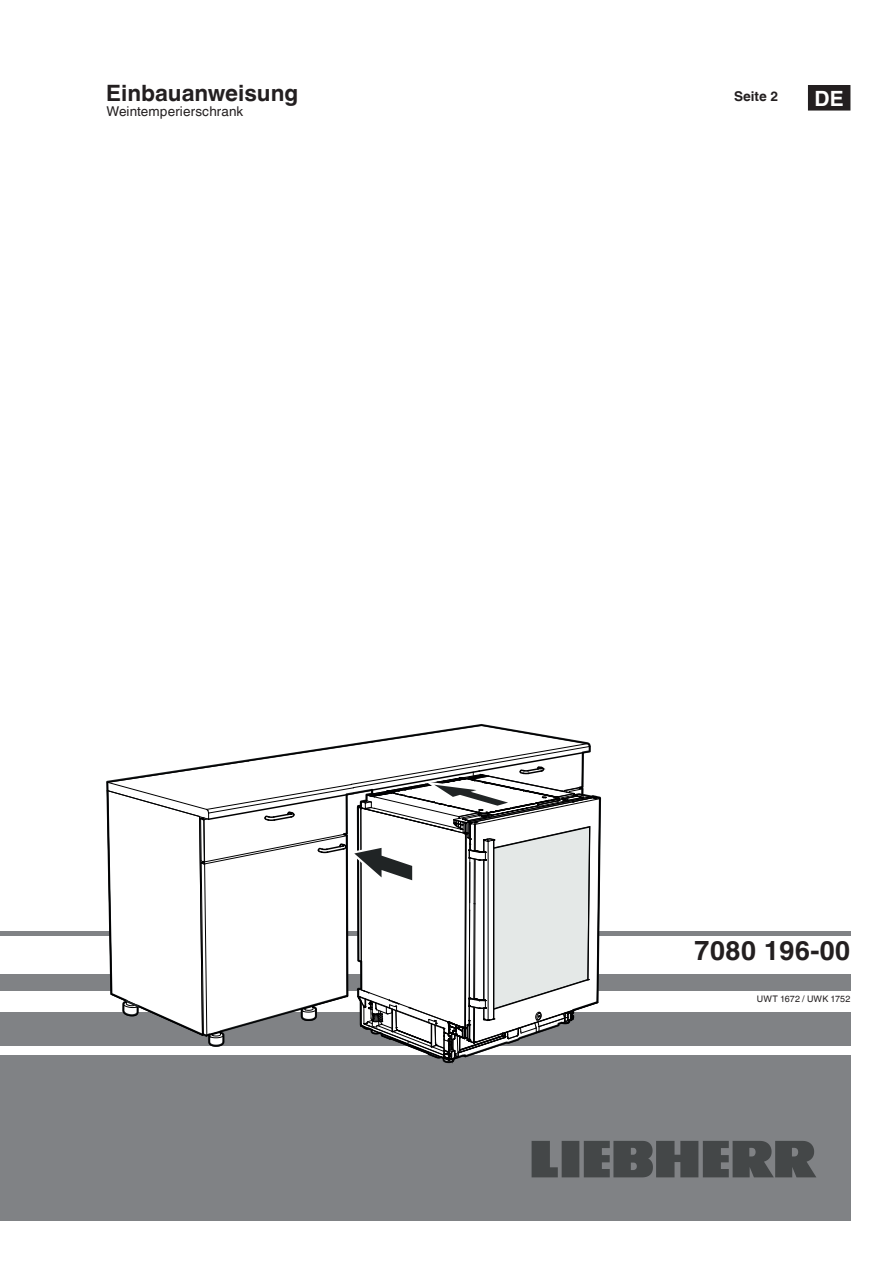
<style>
.page{position:relative;width:893px;height:1263px;background:#fff}
.page>*{position:absolute;margin:0;border:0;box-sizing:border-box;transform-origin:0 0}
.t1{font:700 27px "Helvetica Linotype";color:#231f20}
.t2{font:700 22.5px "Helvetica Linotype";color:#231f20}
.t3{font:700 21px "Helvetica Linotype";color:#fff}
.t4{font:13.5px "Helvetica Linotype";letter-spacing:.01em;color:#231f20}
.t5{font:700 13.5px "Helvetica Linotype";color:#231f20}
.t6{font:9px "Helvetica Linotype";letter-spacing:.015em;color:#231f20}
</style>
<div class="page">
<div style="left:0;top:1054px;width:850px;height:166px;background:#808285"></div>
<div style="left:0;top:1012px;width:850px;height:34px;background:#808285"></div>
<div style="left:0;top:974px;width:850px;height:17px;background:#808285"></div>
<hr style="left:0;top:931px;width:850px;height:4px;background:#808285">
<div style="left:809px;top:86px;width:41px;height:24px;background:#231f20"></div>
<div style="left:808px;top:85px;width:42px;height:26px;border:2px solid #231f20"></div>
<svg style="left:106px;top:724px;width:495px;height:339px"></svg>
<svg style="left:532px;top:1141px;width:284px;height:36px"></svg>
<h2 class="t2" style="left:106px;top:80px;width:193px">Einbauanweisung</h2>
<p class="t5" style="left:734px;top:89px;width:46px">Seite 2</p>
<p class="t4" style="left:106px;top:104px;width:138px">Weintemperierschrank</p>
<h3 class="t3" style="left:815px;top:86px;width:31px">DE</h3>
<h1 class="t1" style="left:694px;top:935px;width:158px">7080 196-00</h1>
<p class="t6" style="left:757px;top:994px;width:95px">UWT 1672 / UWK 1752</p>
</div>
